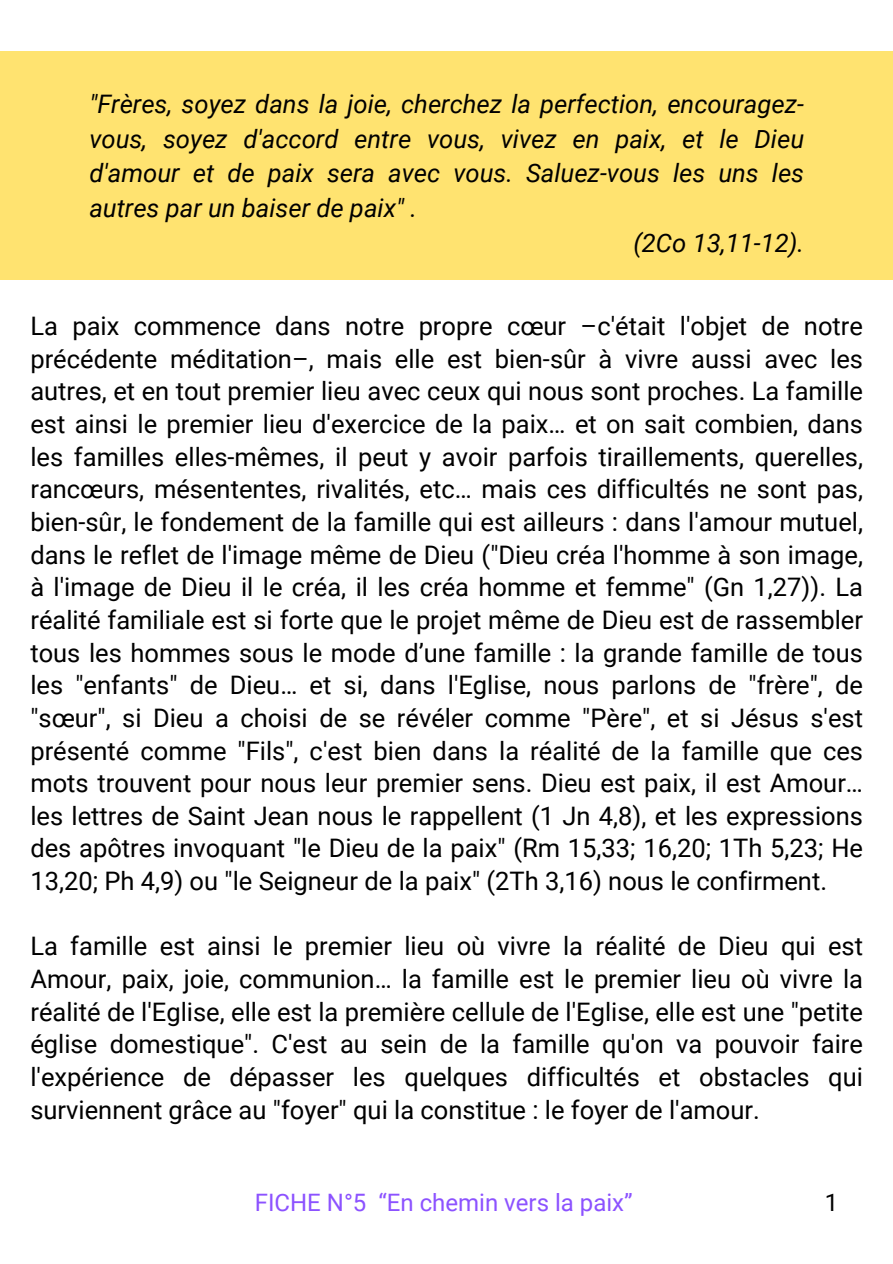
<style>
.page{position:relative;width:893px;height:1264px;background:#fff}
.page>*{position:absolute;margin:0;border:0;box-sizing:border-box;transform-origin:0 0}
.t1{font:25.5px/32.7px "Roboto";color:#000;text-align:justify}
.t2{font:italic 25.5px "Roboto";color:#000}
.t3{font:24px "Roboto";color:#8c52ff}
.t4{font:24px "Roboto";color:#000}
</style>
<div class="page">
<div style="left:0;top:51px;width:892px;height:229px;background:#ffe370"></div>
<h1 class="t2" style="left:89px;top:89px;width:716px">"Frères, soyez dans la joie, cherchez la perfection, encouragez-</h1>
<h1 class="t2" style="left:89px;top:124px;width:716px">vous, soyez d'accord entre vous, vivez en paix, et le Dieu</h1>
<h1 class="t2" style="left:89px;top:159px;width:716px">d'amour et de paix sera avec vous. Saluez-vous les uns les</h1>
<h1 class="t2" style="left:89px;top:194px;width:329px">autres par un baiser de paix" .</h1>
<h1 class="t2" style="left:633px;top:228px;width:172px">(2Co 13,11-12).</h1>
<h1 class="t1" style="left:30px;top:310px;width:834px">La paix commence dans notre propre cœur –c'était l'objet de notre précédente méditation–, mais elle est bien-sûr à vivre aussi avec les autres, et en tout premier lieu avec ceux qui nous sont proches. La famille est ainsi le premier lieu d'exercice de la paix… et on sait combien, dans les familles elles-mêmes, il peut y avoir parfois tiraillements, querelles, rancœurs, mésententes, rivalités, etc… mais ces difficultés ne sont pas, bien-sûr, le fondement de la famille qui est ailleurs : dans l'amour mutuel, dans le reflet de l'image même de Dieu ("Dieu créa l'homme à son image, à l'image de Dieu il le créa, il les créa homme et femme" (Gn 1,27)). La réalité familiale est si forte que le projet même de Dieu est de rassembler tous les hommes sous le mode d’une famille : la grande famille de tous les "enfants" de Dieu… et si, dans l'Eglise, nous parlons de "frère", de "sœur", si Dieu a choisi de se révéler comme "Père", et si Jésus s'est présenté comme "Fils", c'est bien dans la réalité de la famille que ces mots trouvent pour nous leur premier sens. Dieu est paix, il est Amour… les lettres de Saint Jean nous le rappellent (1 Jn 4,8), et les expressions des apôtres invoquant "le Dieu de la paix" (Rm 15,33; 16,20; 1Th 5,23; He 13,20; Ph 4,9) ou "le Seigneur de la paix" (2Th 3,16) nous le confirment.</h1>
<p class="t1" style="left:30px;top:930px;width:834px">La famille est ainsi le premier lieu où vivre la réalité de Dieu qui est Amour, paix, joie, communion… la famille est le premier lieu où vivre la réalité de l'Eglise, elle est la première cellule de l'Eglise, elle est une "petite église domestique". C'est au sein de la famille qu'on va pouvoir faire l'expérience de dépasser les quelques difficultés et obstacles qui surviennent grâce au "foyer" qui la constitue : le foyer de l'amour.</p>
<h1 class="t3" style="left:255px;top:1189px;width:379px">FICHE N°5 “En chemin vers la paix”</h1>
<h1 class="t4" style="left:824px;top:1189px;width:15px">1</h1>
</div>
